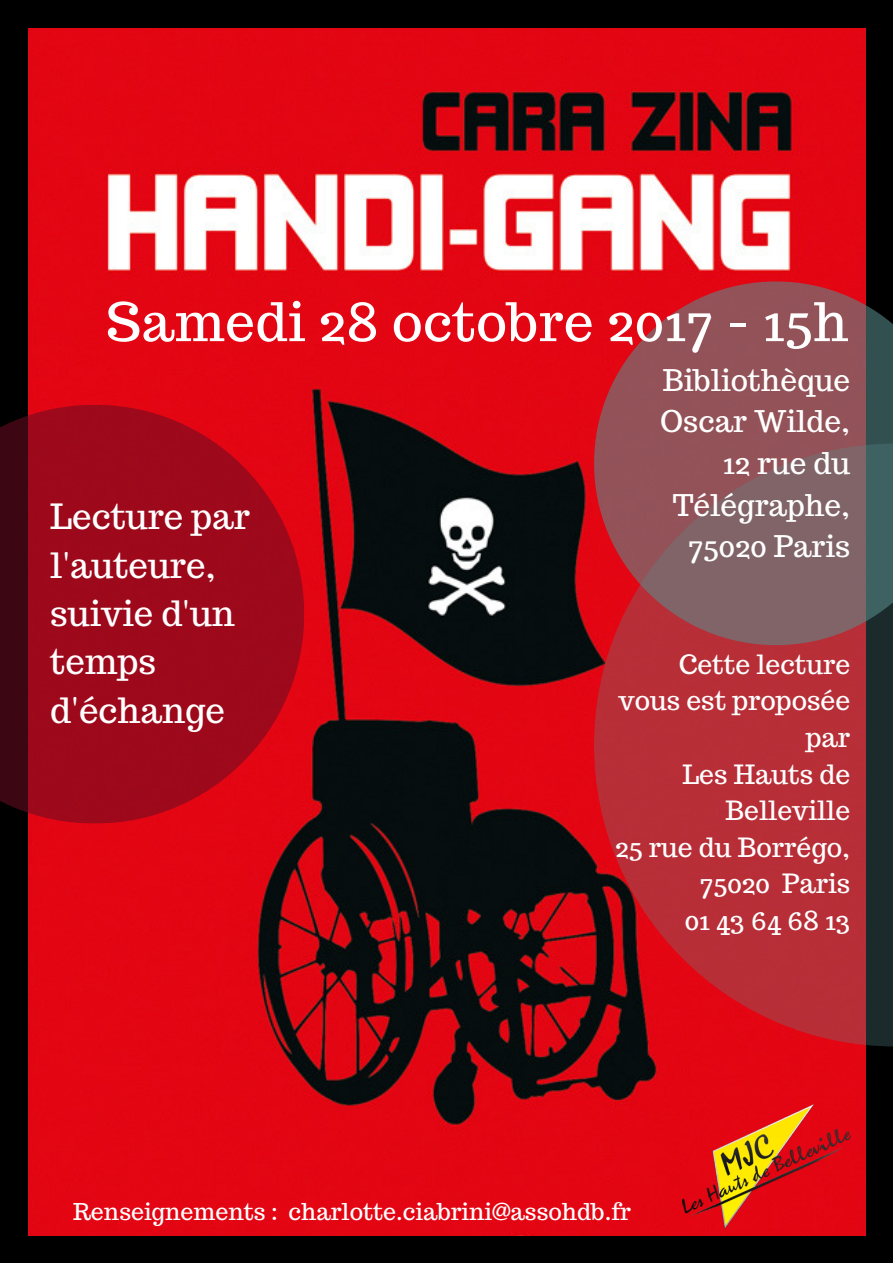
<style>
.page{position:relative;width:893px;height:1263px;background:#000}
.page>*{position:absolute;margin:0;border:0;box-sizing:border-box;transform-origin:0 0}
.t1{font:52.95px "Trocchi";letter-spacing:.01em;color:#fff}
.t2{font:34.8px/48.4px "Trocchi";color:#fff}
.t3{font:29.78px/41.6px "Trocchi";color:#fff;text-align:right}
.t4{font:26.47px/36.6px "Trocchi";color:#fff;text-align:right}
.t5{font:23.17px "Trocchi";color:#fff}
</style>
<div class="page">
<img style="left:28px;top:28px;width:837px;height:1207px">
<svg style="left:594px;top:645px;width:299px;height:401px;background:#a62730"></svg>
<svg style="left:594px;top:281px;width:299px;height:364px;background:#8e4d53"></svg>
<svg style="left:0;top:405px;width:304px;height:418px;background:#9e0819"></svg>
<img style="left:682px;top:1104px;width:168px;height:124px">
<h1 class="t1" style="left:106px;top:287px;width:743px">Samedi 28 octobre 2017 - 15h</h1>
<h2 class="t2" style="left:50px;top:492px;width:201px">Lecture par l'auteure, suivie d'un temps d'échange</h2>
<p class="t3" style="left:660px;top:359px;width:191px">Bibliothèque<br>Oscar Wilde,<br>12 rue du<br>Télégraphe,<br>75020 Paris</p>
<p class="t4" style="left:615px;top:646px;width:237px">Cette lecture vous est proposée par<br>Les Hauts de<br>Belleville<br>25 rue du Borrégo,<br>75020 Paris<br>01 43 64 68 13</p>
<p class="t5" style="left:73px;top:1197px;width:559px">Renseignements : charlotte.ciabrini@assohdb.fr</p>
</div>
